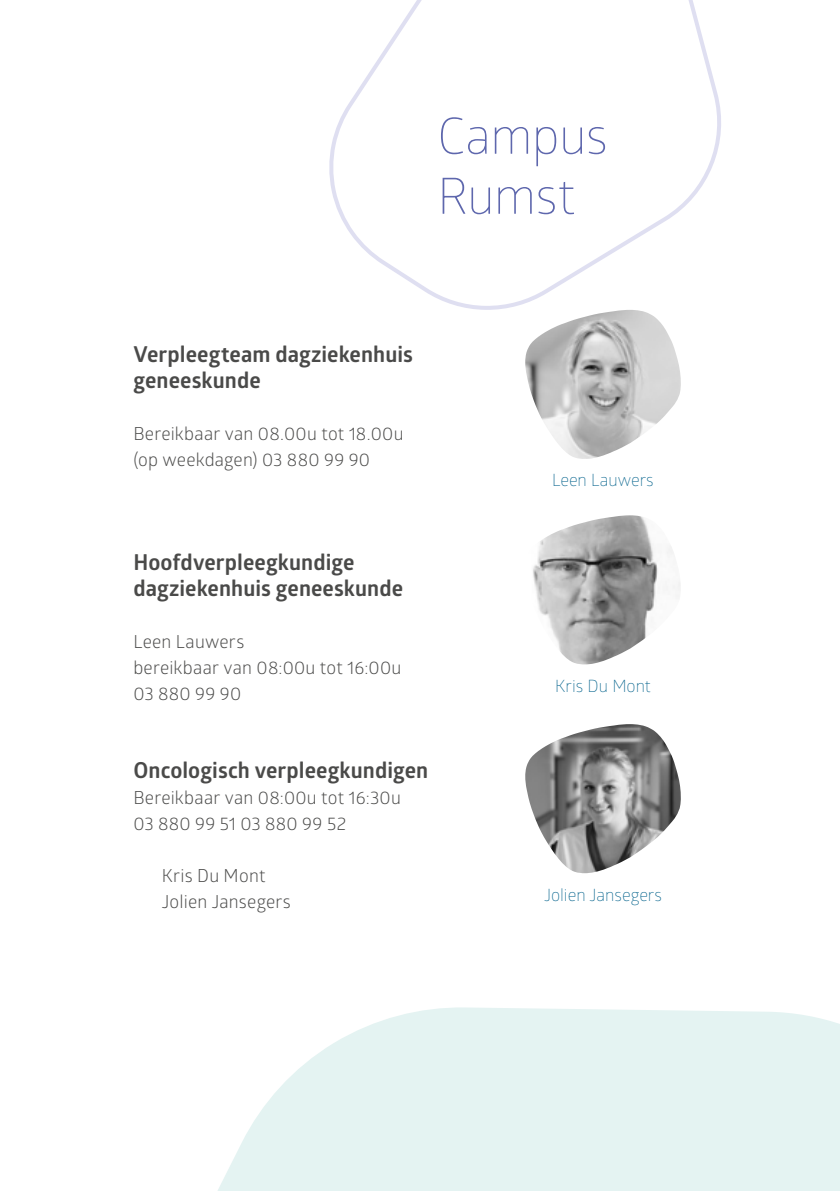
<style>
.page{position:relative;width:840px;height:1191px;background:#fff}
.page>*{position:absolute;margin:0;border:0;box-sizing:border-box;transform-origin:0 0}
.t1{font:300 50px/60px "Glober";letter-spacing:-.015em;color:#5e67ad}
.t2{font:700 22px/26px "Glober";letter-spacing:.005em;color:#4a4a49}
.t3{font:18px/26px "Glober";letter-spacing:.01em;color:#4a4a49}
.t4{font:300 17px "Glober";color:#00618b}
</style>
<div class="page">
<svg style="left:218px;top:1007px;width:621px;height:184px;background:#e7f4f3"></svg>
<img style="left:525px;top:312px;width:156px;height:147px">
<img style="left:533px;top:515px;width:148px;height:150px">
<img style="left:525px;top:724px;width:155px;height:150px">
<svg style="left:329px;top:0;width:392px;height:312px"></svg>
<h1 class="t1" style="left:437px;top:104px;width:172px">Campus<br>Rumst</h1>
<p class="t2" style="left:133px;top:341px;width:281px">Verpleegteam dagziekenhuis geneeskunde</p>
<p class="t3" style="left:133px;top:420px;width:272px">Bereikbaar van 08.00u tot 18.00u (op weekdagen) 03 880 99 90</p>
<p class="t2" style="left:133px;top:549px;width:271px">Hoofdverpleegkundige dagziekenhuis geneeskunde</p>
<p class="t3" style="left:133px;top:628px;width:269px">Leen Lauwers<br>bereikbaar van 08:00u tot 16:00u<br>03 880 99 90</p>
<p class="t2" style="left:133px;top:757px;width:296px">Oncologisch verpleegkundigen</p>
<p class="t3" style="left:133px;top:784px;width:269px">Bereikbaar van 08:00u tot 16:30u<br>03 880 99 51 03 880 99 52</p>
<p class="t3" style="left:162px;top:862px;width:130px">Kris Du Mont<br>Jolien Jansegers</p>
<p class="t4" style="left:552px;top:468px;width:103px">Leen Lauwers</p>
<p class="t4" style="left:555px;top:674px;width:97px">Kris Du Mont</p>
<p class="t4" style="left:543px;top:882px;width:119px">Jolien Jansegers</p>
</div>
